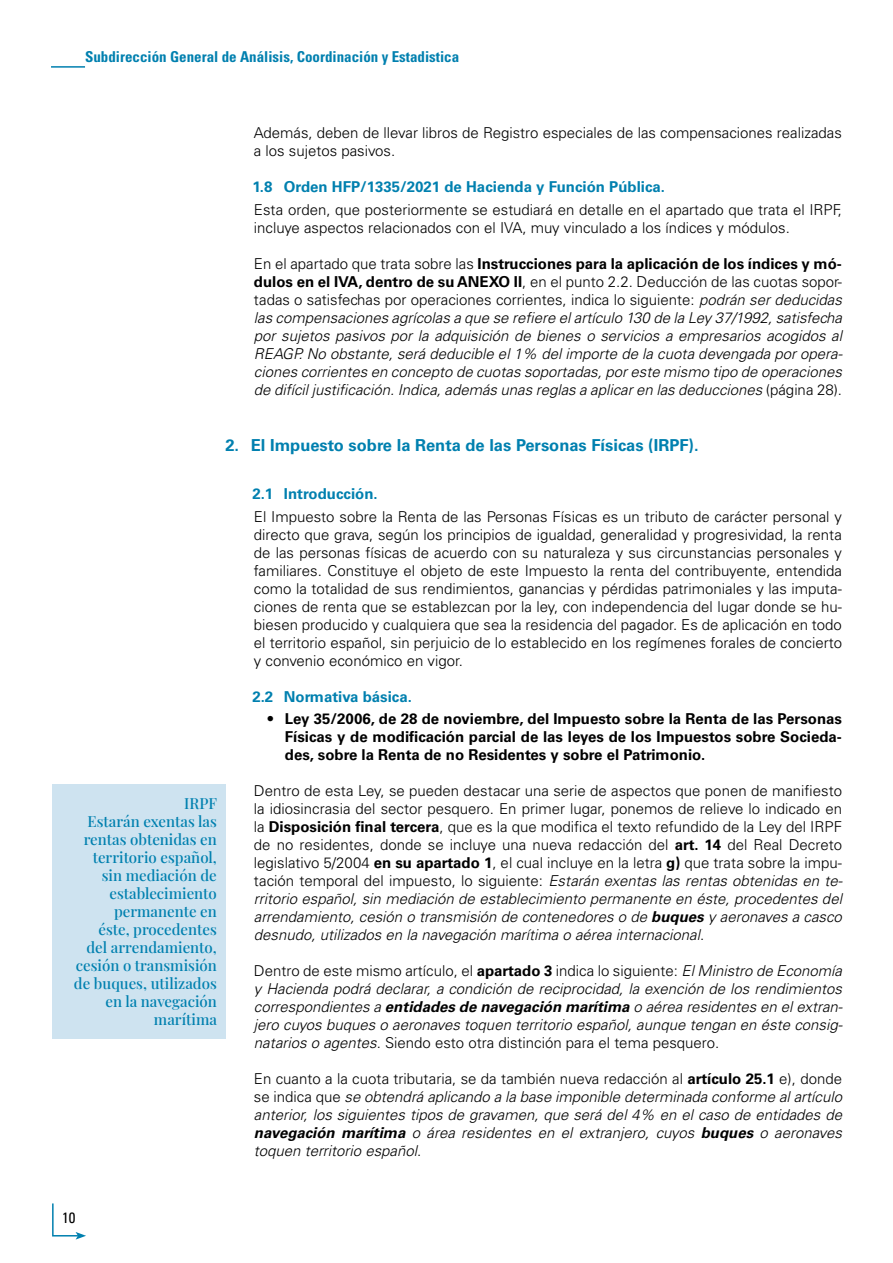
<style>
.page{position:relative;width:893px;height:1263px;background:#fff}
.page>*{position:absolute;margin:0;border:0;box-sizing:border-box;transform-origin:0 0}
.t1{font:700 16.5px "Univers LT Std";color:#0080af}
.t2{font:300 15px/18px "Univers LT Std";color:#000}
.t3{font:italic 300 15px/18px "Univers LT Std";color:#000;text-align:justify}
.t4{font:500 15px/18px "Playfair Display";color:#0080af;text-align:right}
.t5{font:700 15px/18px "Univers LT Std";color:#000;text-align:justify}
.t6{font:700 15px "Univers LT Std";color:#0080af}
.t7{font:700 condensed 15px "Univers LT Std";color:#0080af}
.t8{font:condensed 15px "Univers LT Std";color:#000}
.s1{font-style:normal}
.s2{font-weight:700;font-style:normal}
.s3{font-weight:700}
.s4{font-style:italic}
.s5{font-weight:700;font-style:italic}
</style>
<div class="page">
<hr style="left:51px;top:66px;width:34px;height:2px;background:#0080af">
<svg style="left:52px;top:1203px;width:34px;height:36px"></svg>
<div style="left:52px;top:784px;width:173px;height:255px;background:#cee3f0"></div>
<p class="t7" style="left:85px;top:47px;width:376px">Subdirección General de Análisis, Coordinación y Estadistica</p>
<p class="t2" style="left:254px;top:124px;width:589px">Además, deben de llevar libros de Registro especiales de las compensaciones realizadas a los sujetos pasivos.</p>
<p class="t6" style="left:252px;top:178px;width:414px">1.8 Orden HFP/1335/2021 de Hacienda y Función Pública.</p>
<p class="t2" style="left:254px;top:200px;width:590px">Esta orden, que posteriormente se estudiará en detalle en el apartado que trata el IRPF, incluye aspectos relacionados con el IVA, muy vinculado a los índices y módulos.</p>
<p class="t3" style="left:254px;top:255px;width:590px"><span class="s1">En el apartado que trata sobre las</span> <span class="s2">Instrucciones para la aplicación de los índices y mó&shy;dulos en el IVA, dentro de su ANEXO II</span><span class="s1">, en el punto 2.2. Deducción de las cuotas sopor&shy;tadas o satisfechas por operaciones corrientes, indica lo siguiente:</span> podrán ser deducidas las compensaciones agrícolas a que se refiere el artículo 130 de la Ley 37/1992, satisfecha por sujetos pasivos por la adquisición de bienes o servicios a empresarios acogidos al REAGP. No obstante, será deducible el 1% del importe de la cuota devengada por opera&shy;ciones corrientes en concepto de cuotas soportadas, por este mismo tipo de operaciones de difícil justificación. Indica, además unas reglas a aplicar en las deducciones <span class="s1">(página 28).</span></p>
<p class="t4" style="left:74px;top:793px;width:145px">IRPF<br>Estarán exentas las rentas obtenidas en territorio español, sin mediación de establecimiento permanente en<br>éste, procedentes<br>del arrendamiento, cesión o transmisión de buques, utilizados en la navegación marítima</p>
<p class="t1" style="left:225px;top:435px;width:475px">2. El Impuesto sobre la Renta de las Personas Físicas (IRPF).</p>
<p class="t6" style="left:252px;top:485px;width:127px">2.1 Introducción.</p>
<p class="t2" style="left:254px;top:507px;width:590px;text-align:justify">El Impuesto sobre la Renta de las Personas Físicas es un tributo de carácter personal y directo que grava, según los principios de igualdad, generalidad y progresividad, la renta de las personas físicas de acuerdo con su naturaleza y sus circunstancias personales y familiares. Constituye el objeto de este Impuesto la renta del contribuyente, entendida como la totalidad de sus rendimientos, ganancias y pérdidas patrimoniales y las imputa&shy;ciones de renta que se establezcan por la ley, con independencia del lugar donde se hu&shy;biesen producido y cualquiera que sea la residencia del pagador. Es de aplicación en todo el territorio español, sin perjuicio de lo establecido en los regímenes forales de concierto y convenio económico en vigor.</p>
<p class="t6" style="left:252px;top:687px;width:161px">2.2 Normativa básica.</p>
<p class="t5" style="left:285px;top:710px;width:559px;text-indent:-17px">• Ley 35/2006, de 28 de noviembre, del Impuesto sobre la Renta de las Personas Físicas y de modificación parcial de las leyes de los Impuestos sobre Socieda&shy;des, sobre la Renta de no Residentes y sobre el Patrimonio.</p>
<p class="t2" style="left:254px;top:781px;width:590px;text-align:justify">Dentro de esta Ley, se pueden destacar una serie de aspectos que ponen de manifiesto la idiosincrasia del sector pesquero. En primer lugar, ponemos de relieve lo indicado en la <span class="s3">Disposición final tercera</span>, que es la que modifica el texto refundido de la Ley del IRPF de no residentes, donde se incluye una nueva redacción del <span class="s3">art. 14</span> del Real Decreto legislativo 5/2004 <span class="s3">en su apartado 1</span>, el cual incluye en la letra <span class="s3">g)</span> que trata sobre la impu&shy;tación temporal del impuesto, lo siguiente: <span class="s4">Estarán exentas las rentas obtenidas en te&shy;rritorio español, sin mediación de establecimiento permanente en éste, procedentes del arrendamiento, cesión o transmisión de contenedores o de</span> <span class="s5">buques</span> <span class="s4">y aeronaves a casco desnudo, utilizados en la navegación marítima o aérea internacional</span>.</p>
<p class="t3" style="left:254px;top:962px;width:590px"><span class="s1">Dentro de este mismo artículo, el</span> <span class="s2">apartado 3</span> <span class="s1">indica lo siguiente:</span> El Ministro de Economía y Hacienda podrá declarar, a condición de reciprocidad, la exención de los rendimientos correspondientes a <span class="s3">entidades de navegación marítima</span> o aérea residentes en el extran&shy;jero cuyos buques o aeronaves toquen territorio español, aunque tengan en éste consig&shy;natarios o agentes<span class="s1">. Siendo esto otra distinción para el tema pesquero.</span></p>
<p class="t3" style="left:254px;top:1070px;width:590px"><span class="s1">En cuanto a la cuota tributaria, se da también nueva redacción al</span> <span class="s2">artículo 25.1</span> <span class="s1">e), donde se indica que</span> se obtendrá aplicando a la base imponible determinada conforme al artículo anterior, los siguientes tipos de gravamen, que será del 4% en el caso de entidades de <span class="s3">navegación marítima</span> o área residentes en el extranjero, cuyos <span class="s3">buques</span> o aeronaves toquen territorio español<span class="s1">.</span></p>
<p class="t8" style="left:62px;top:1208px;width:15px">10</p>
</div>
